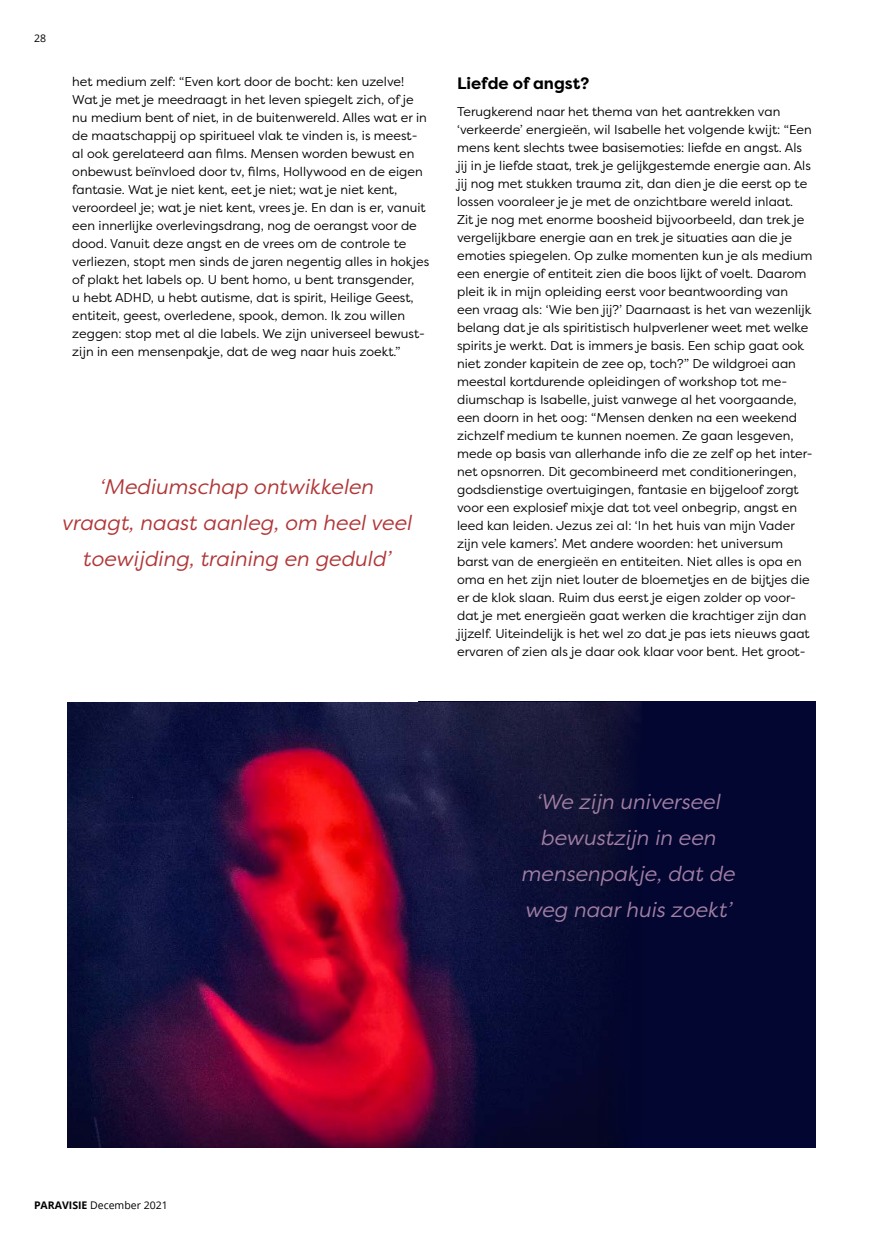
<style>
.page{position:relative;width:893px;height:1234px;background:#fff}
.page>*{position:absolute;margin:0;border:0;box-sizing:border-box;transform-origin:0 0}
.t1{font:italic 21px/36px "Filson Pro";color:#b13637;text-align:center}
.t2{font:italic 21px/36px "Filson Pro";color:#a27fa4;text-align:center}
.t3{font:700 16.5px "Filson Pro";color:#000}
.t4{font:12.75px/18px "Filson Pro";color:#000}
.t5{font:10.5px "Open Sans";color:#000}
.s1{font-weight:700}
</style>
<div class="page">
<div style="left:418px;top:700px;width:398px;height:447px;background:#020630"></div>
<img style="left:68px;top:702px;width:573px;height:445px">
<p class="t5" style="left:34px;top:31px;width:14px">28</p>
<p class="t4" style="left:72px;top:72px;width:358px">het medium zelf: “Even kort door de bocht: ken uzelve!<br>Wat je met je meedraagt in het leven spiegelt zich, of je nu medium bent of niet, in de buitenwereld. Alles wat er in de maatschappij op spiritueel vlak te vinden is, is meest&shy;al ook gerelateerd aan films. Mensen worden bewust en onbewust beïnvloed door tv, films, Hollywood en de eigen fantasie. Wat je niet kent, eet je niet; wat je niet kent, veroordeel je; wat je niet kent, vrees je. En dan is er, vanuit een innerlijke overlevingsdrang, nog de oerangst voor de dood. Vanuit deze angst en de vrees om de controle te verliezen, stopt men sinds de jaren negentig alles in hokjes of plakt het labels op. U bent homo, u bent transgender,<br>u hebt ADHD, u hebt autisme, dat is spirit, Heilige Geest, entiteit, geest, overledene, spook, demon. Ik zou willen zeggen: stop met al die labels. We zijn universeel bewust&shy;zijn in een mensenpakje, dat de weg naar huis zoekt.”</p>
<p class="t3" style="left:457px;top:73px;width:134px">Liefde of angst?</p>
<p class="t4" style="left:457px;top:102px;width:357px">Terugkerend naar het thema van het aantrekken van ‘verkeerde’ energieën, wil Isabelle het volgende kwijt: “Een mens kent slechts twee basisemoties: liefde en angst. Als jij in je liefde staat, trek je gelijkgestemde energie aan. Als jij nog met stukken trauma zit, dan dien je die eerst op te lossen vooraleer je je met de onzichtbare wereld inlaat.<br>Zit je nog met enorme boosheid bijvoorbeeld, dan trek je vergelijkbare energie aan en trek je situaties aan die je emoties spiegelen. Op zulke momenten kun je als medium een energie of entiteit zien die boos lijkt of voelt. Daarom pleit ik in mijn opleiding eerst voor beantwoording van een vraag als: ‘Wie ben jij?’ Daarnaast is het van wezenlijk belang dat je als spiritistisch hulpverlener weet met welke spirits je werkt. Dat is immers je basis. Een schip gaat ook niet zonder kapitein de zee op, toch?” De wildgroei aan meestal kortdurende opleidingen of workshop tot me&shy;diumschap is Isabelle, juist vanwege al het voorgaande, een doorn in het oog: “Mensen denken na een weekend zichzelf medium te kunnen noemen. Ze gaan lesgeven, mede op basis van allerhande info die ze zelf op het inter&shy;net opsnorren. Dit gecombineerd met conditioneringen, godsdienstige overtuigingen, fantasie en bijgeloof zorgt voor een explosief mixje dat tot veel onbegrip, angst en leed kan leiden. Jezus zei al: ‘In het huis van mijn Vader zijn vele kamers’. Met andere woorden: het universum barst van de energieën en entiteiten. Niet alles is opa en oma en het zijn niet louter de bloemetjes en de bijtjes die er de klok slaan. Ruim dus eerst je eigen zolder op voor&shy;dat je met energieën gaat werken die krachtiger zijn dan jijzelf. Uiteindelijk is het wel zo dat je pas iets nieuws gaat ervaren of zien als je daar ook klaar voor bent. Het groot-</p>
<h1 class="t1" style="left:61px;top:468px;width:352px">‘Mediumschap ontwikkelen vraagt, naast aanleg, om heel veel toewijding, training en geduld’</h1>
<h1 class="t2" style="left:521px;top:783px;width:215px">‘We zijn universeel bewustzijn in een mensenpakje, dat de weg naar huis zoekt’</h1>
<p class="t5" style="left:34px;top:1197px;width:135px"><span class="s1">PARAVISIE</span> December 2021</p>
</div>
